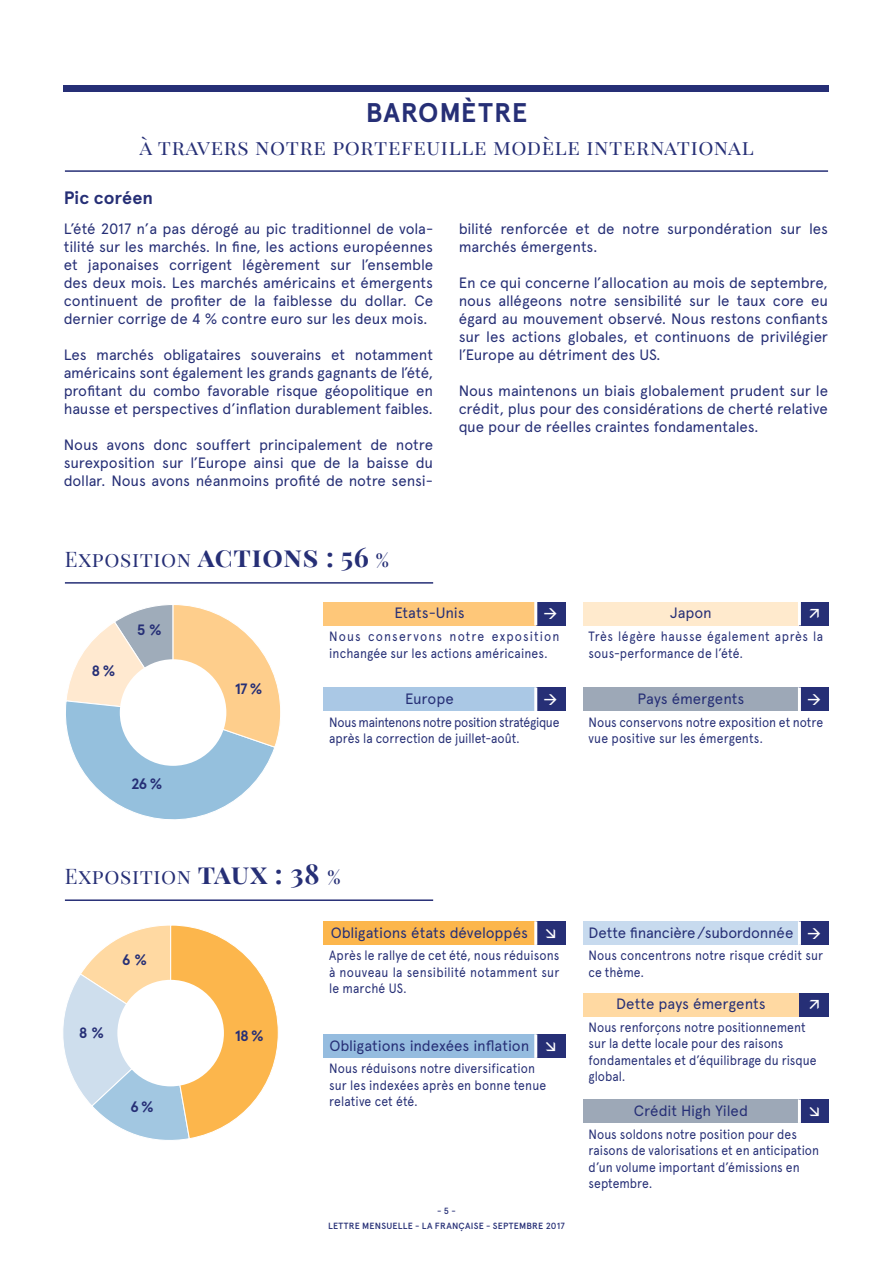
<style>
.page{position:relative;width:893px;height:1263px;background:#fff}
.page>*{position:absolute;margin:0;border:0;box-sizing:border-box;transform-origin:0 0}
.t1{font:700 27px "Apercu";letter-spacing:.025em;color:#262f76}
.t2{font:21px "Playfair Display SC";letter-spacing:.03em;color:#262f76}
.t3{font:700 18px "Apercu";letter-spacing:.01em;color:#262f76}
.t4{font:15px/18px "Apercu";letter-spacing:-.01em;color:#262f76;text-align:justify}
.t5{font:700 15px "Apercu";color:#262f76}
.t6{font:13.5px/16.5px "Apercu";letter-spacing:.005em;color:#262f76;scale:.9 1}
.t7{font:13.5px/16.5px "Apercu";letter-spacing:-.02em;color:#262f76;scale:.9 1}
.t8{font:13.5px/16.5px "Apercu";letter-spacing:.04em;color:#262f76;scale:.9 1}
.t9{font:500 9px/15px "Apercu";letter-spacing:.025em;color:#262f76;text-align:center}
.s1{font-weight:700;font-size:27px}
.s2{font-weight:700;font-size:18px}
.s3{color:#fff}
</style>
<div class="page">
<div style="left:64px;top:85px;width:765px;height:6px;background:#262f76"></div>
<svg style="left:63px;top:925px;width:216px;height:215px"></svg>
<div style="left:117px;top:980px;width:107px;height:106px;background:#fff;border-radius:50%"></div>
<svg style="left:66px;top:605px;width:215px;height:215px"></svg>
<div style="left:120px;top:659px;width:106px;height:107px;background:#fff;border-radius:50%"></div>
<hr style="left:65px;top:170px;width:763px;height:2px;background:#262f76">
<div style="left:583px;top:687px;width:216px;height:24px;background:#9da8b7"></div>
<div style="left:799px;top:687px;width:30px;height:24px;background:#262f76"></div>
<hr style="left:798px;top:687px;width:3px;height:24px;background:#fff">
<div style="left:583px;top:921px;width:216px;height:24px;background:#c7daee"></div>
<div style="left:799px;top:921px;width:30px;height:24px;background:#262f76"></div>
<hr style="left:798px;top:921px;width:3px;height:24px;background:#fff">
<div style="left:583px;top:993px;width:216px;height:23px;background:#ffd9a2"></div>
<div style="left:799px;top:993px;width:30px;height:23px;background:#262f76"></div>
<div style="left:323px;top:602px;width:213px;height:23px;background:#fec779"></div>
<div style="left:536px;top:602px;width:30px;height:23px;background:#262f76"></div>
<hr style="left:534px;top:602px;width:3px;height:23px;background:#fff">
<div style="left:323px;top:921px;width:213px;height:24px;background:#fcb64c"></div>
<div style="left:536px;top:921px;width:30px;height:24px;background:#262f76"></div>
<hr style="left:534px;top:921px;width:3px;height:24px;background:#fff">
<div style="left:583px;top:602px;width:216px;height:23px;background:#ffeacd"></div>
<div style="left:799px;top:602px;width:30px;height:23px;background:#262f76"></div>
<hr style="left:798px;top:602px;width:3px;height:23px;background:#fff">
<div style="left:323px;top:687px;width:213px;height:24px;background:#aac8e5"></div>
<div style="left:536px;top:687px;width:30px;height:24px;background:#262f76"></div>
<hr style="left:534px;top:687px;width:3px;height:24px;background:#fff">
<div style="left:323px;top:1034px;width:213px;height:24px;background:#95bcdf"></div>
<div style="left:536px;top:1034px;width:30px;height:24px;background:#262f76"></div>
<hr style="left:534px;top:1034px;width:3px;height:24px;background:#fff">
<hr style="left:65px;top:582px;width:368px;height:2px;background:#262f76">
<hr style="left:65px;top:899px;width:368px;height:2px;background:#262f76">
<div style="left:583px;top:1099px;width:216px;height:24px;background:#9da8b7"></div>
<div style="left:799px;top:1099px;width:30px;height:24px;background:#262f76"></div>
<hr style="left:798px;top:1099px;width:3px;height:24px;background:#fff">
<h1 class="t1" style="left:366px;top:96px;width:163px">BAROMÈTRE</h1>
<h2 class="t2" style="left:140px;top:134px;width:616px">à travers notre portefeuille modèle international</h2>
<p class="t3" style="left:64px;top:187px;width:91px">Pic coréen</p>
<p class="t4" style="left:64px;top:220px;width:371px">L’été 2017 n’a pas dérogé au pic traditionnel de vola&shy;tilité sur les marchés. In fine, les actions européennes et japonaises corrigent légèrement sur l’ensemble des deux mois. Les marchés américains et émergents continuent de profiter de la faiblesse du dollar. Ce dernier corrige de 4 % contre euro sur les deux mois.</p>
<p class="t4" style="left:64px;top:346px;width:371px">Les marchés obligataires souverains et notamment américains sont également les grands gagnants de l’été, profitant du combo favorable risque géopolitique en hausse et perspectives d’inflation durablement faibles.</p>
<p class="t4" style="left:64px;top:436px;width:371px">Nous avons donc souffert principalement de notre surexposition sur l’Europe ainsi que de la baisse du dollar. Nous avons néanmoins profité de notre sensi-</p>
<h2 class="t2" style="left:65px;top:546px;width:325px">Exposition <span class="s1">actions : 56</span> <span class="s2">%</span></h2>
<p class="t4" style="left:459px;top:220px;width:371px">bilité renforcée et de notre surpondération sur les marchés émergents.</p>
<p class="t4" style="left:459px;top:274px;width:371px">En ce qui concerne l’allocation au mois de septembre, nous allégeons notre sensibilité sur le taux core eu égard au mouvement observé. Nous restons confiants sur les actions globales, et continuons de privilégier l’Europe au détriment des US.</p>
<p class="t4" style="left:459px;top:382px;width:371px">Nous maintenons un biais globalement prudent sur le crédit, plus pour des considérations de cherté relative que pour de réelles craintes fondamentales.</p>
<p class="t5" style="left:92px;top:661px;width:25px">8 %</p>
<p class="t5" style="left:137px;top:621px;width:27px">5 %</p>
<p class="t5" style="left:131px;top:774px;width:33px">26 %</p>
<p class="t5" style="left:235px;top:680px;width:29px">17 %</p>
<p class="t4" style="left:394px;top:604px;width:72px">Etats-Unis</p>
<p class="t6" style="left:329px;top:628px;width:257px">Nous conservons notre exposition inchangée sur les actions américaines.</p>
<p class="t4" style="left:405px;top:690px;width:50px">Europe</p>
<p class="t7" style="left:329px;top:713px;width:257px">Nous maintenons notre position stratégique après la correction de juillet-août.</p>
<p class="t4" style="left:670px;top:604px;width:43px">Japon</p>
<p class="t8" style="left:589px;top:628px;width:262px">Très légère hausse également après la sous-performance de l’été.</p>
<p class="t4" style="left:637px;top:690px;width:109px">Pays émergents</p>
<p class="t6" style="left:589px;top:713px;width:262px">Nous conservons notre exposition et notre vue positive sur les émergents.</p>
<h2 class="t2" style="left:65px;top:863px;width:277px">Exposition <span class="s1">taux : 38</span> <span class="s2">%</span></h2>
<p class="t5" style="left:122px;top:951px;width:27px">6 %</p>
<p class="t5" style="left:79px;top:1024px;width:27px">8 %</p>
<p class="t5" style="left:130px;top:1098px;width:25px">6 %</p>
<p class="t5" style="left:235px;top:1026px;width:31px">18 %</p>
<p class="t4" style="left:331px;top:923px;width:199px">Obligations états développés</p>
<p class="t6" style="left:329px;top:947px;width:257px;text-align:justify">Après le rallye de cet été, nous réduisons à nouveau la sensibilité notamment sur le marché US.</p>
<p class="t4" style="left:330px;top:1036px;width:201px">Obligations indexées inflation</p>
<p class="t6" style="left:329px;top:1060px;width:243px">Nous réduisons notre diversification sur les indexées après en bonne tenue relative cet été.</p>
<p class="t9" style="left:328px;top:1203px;width:238px">- 5 -<br>LETTRE MENSUELLE - LA FRANÇAISE - SEPTEMBRE 2017</p>
<p class="t4" style="left:589px;top:923px;width:235px">Dette financière / subordonnée <span class="s3">→</span></p>
<p class="t6" style="left:589px;top:947px;width:262px">Nous concentrons notre risque crédit sur ce thème.</p>
<p class="t4" style="left:616px;top:995px;width:151px">Dette pays émergents</p>
<p class="t6" style="left:589px;top:1019px;width:255px">Nous renforçons notre positionnement sur la dette locale pour des raisons fondamentales et d’équilibrage du risque global.</p>
<p class="t4" style="left:634px;top:1102px;width:116px">Crédit High Yiled</p>
<p class="t6" style="left:589px;top:1125px;width:258px">Nous soldons notre position pour des raisons de valorisations et en anticipation d’un volume important d’émissions en septembre.</p>
</div>
